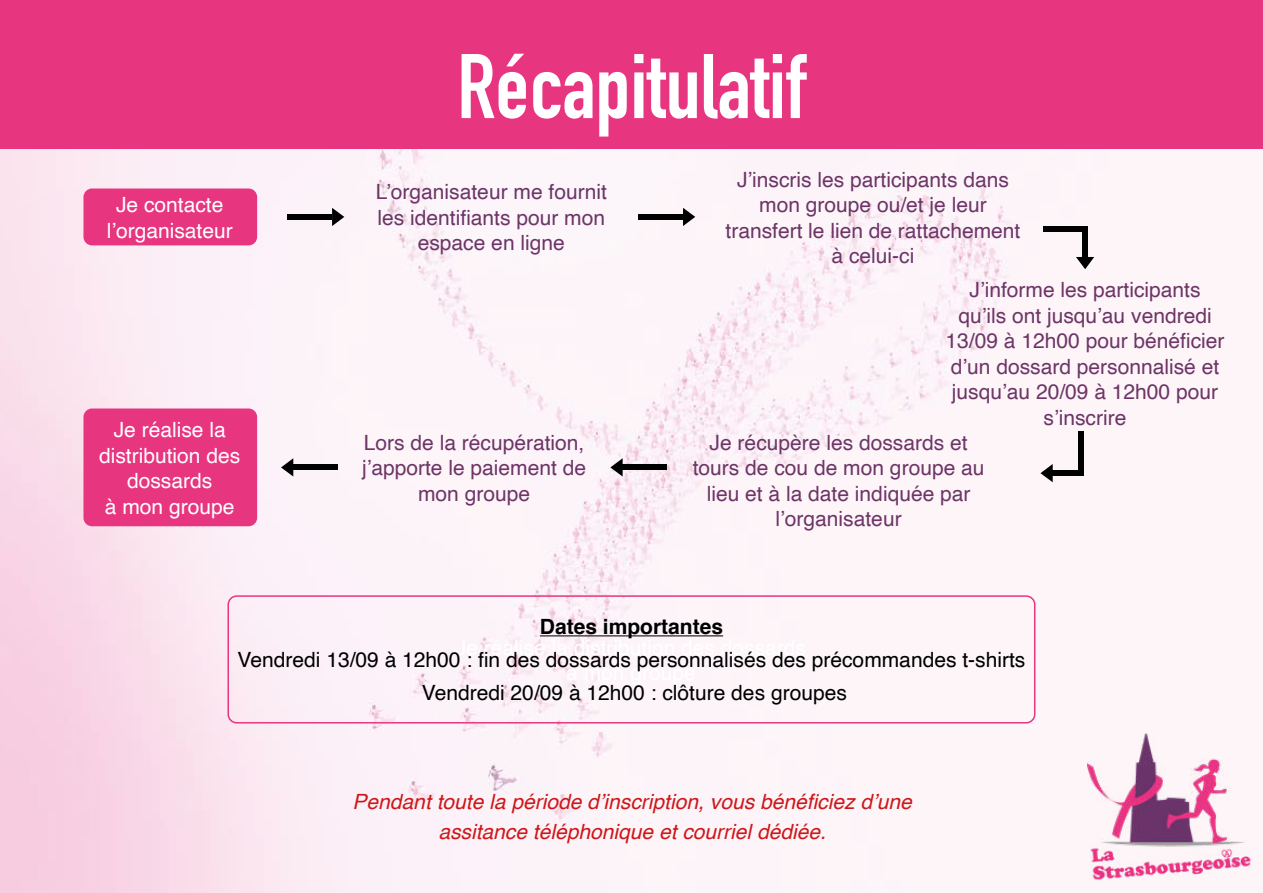
<style>
.page{position:relative;width:1263px;height:893px;background:#fff}
.page>*{position:absolute;margin:0;border:0;box-sizing:border-box;transform-origin:0 0}
.t1{font:700 90px "DIN Condensed";color:#fff}
.t2{font:21px/25.5px "Helvetica";color:#6d3567;text-align:center}
.t3{font:21px/33px "Helvetica";color:#000;text-align:center}
.t4{font:italic 21px/30px "Helvetica";color:#cd1719;text-align:center}
.t5{font:21px/25.5px "Helvetica";color:#fff;text-align:center}
.t6{font:700 21px "Helvetica";color:#000}
</style>
<div class="page">
<img style="left:0;top:149px;width:1255px;height:744px">
<img style="left:1086px;top:733px;width:168px;height:149px">
<div style="left:0;top:0;width:1263px;height:149px;background:#e83580"></div>
<div style="left:83px;top:188px;width:174px;height:57px;background:#e83580;border-radius:9px"></div>
<div style="left:83px;top:408px;width:174px;height:118px;background:#e83580;border-radius:9px"></div>
<div style="left:227px;top:595px;width:808px;height:128px;border:2px solid #e83580;border-radius:9px"></div>
<div style="left:287px;top:214px;width:45px;height:6px;background:#000"></div>
<svg style="left:332px;top:208px;width:12px;height:18px"></svg>
<div style="left:638px;top:214px;width:45px;height:6px;background:#000"></div>
<svg style="left:683px;top:208px;width:12px;height:18px"></svg>
<div style="left:623px;top:465px;width:44px;height:5px;background:#000"></div>
<svg style="left:610px;top:458px;width:13px;height:18px"></svg>
<div style="left:293px;top:465px;width:45px;height:5px;background:#000"></div>
<svg style="left:281px;top:458px;width:12px;height:18px"></svg>
<div style="left:1082px;top:226px;width:6px;height:32px;background:#000"></div>
<svg style="left:1076px;top:257px;width:18px;height:12px"></svg>
<div style="left:1043px;top:226px;width:45px;height:5px;background:#000"></div>
<div style="left:1051px;top:470px;width:32px;height:6px;background:#000"></div>
<svg style="left:1040px;top:464px;width:13px;height:18px"></svg>
<div style="left:1078px;top:431px;width:5px;height:45px;background:#000"></div>
<hr style="left:540px;top:635px;width:183px;height:1px;background:#000">
<p class="t5" style="left:107px;top:194px;width:128px">Je contacte l’organisateur</p>
<p class="t5" style="left:99px;top:417px;width:143px">Je réalise la distribution des dossards<br>à mon groupe</p>
<h1 class="t1" style="left:457px;top:53px;width:350px">Récapitulatif</h1>
<p class="t2" style="left:376px;top:180px;width:233px">L’organisateur me fournit les identifiants pour mon espace en ligne</p>
<p class="t2" style="left:362px;top:430px;width:226px">Lors de la récupération, j’apporte le paiement de mon groupe</p>
<p class="t2" style="left:725px;top:167px;width:296px">J’inscris les participants dans mon groupe ou/et je leur transfert le lien de rattachement à celui-ci</p>
<p class="t2" style="left:969px;top:278px;width:233px">J’informe les participants</p>
<p class="t2" style="left:958px;top:303px;width:255px">qu’ils ont jusqu’au vendredi</p>
<p class="t2" style="left:945px;top:329px;width:281px">13/09 à 12h00 pour bénéficier</p>
<p class="t2" style="left:951px;top:354px;width:270px">d’un dossard personnalisé et</p>
<p class="t2" style="left:952px;top:380px;width:268px">jusqu’au 20/09 à 12h00 pour</p>
<p class="t2" style="left:1044px;top:405px;width:84px">s’inscrire</p>
<p class="t2" style="left:710px;top:430px;width:259px">Je récupère les dossards et</p>
<p class="t2" style="left:693px;top:456px;width:293px">tours de cou de mon groupe au</p>
<p class="t2" style="left:707px;top:481px;width:265px">lieu et à la date indiquée par</p>
<p class="t2" style="left:776px;top:507px;width:128px">l’organisateur</p>
<p class="t6" style="left:540px;top:619px;width:185px">Dates importantes</p>
<p class="t3" style="left:238px;top:644px;width:789px">Vendredi 13/09 à 12h00 : fin des dossards personnalisés des précommandes t-shirts<br>Vendredi 20/09 à 12h00 : clôture des groupes</p>
<p class="t4" style="left:353px;top:787px;width:561px">Pendant toute la période d’inscription, vous bénéficiez d’une assitance téléphonique et courriel dédiée.</p>
</div>
